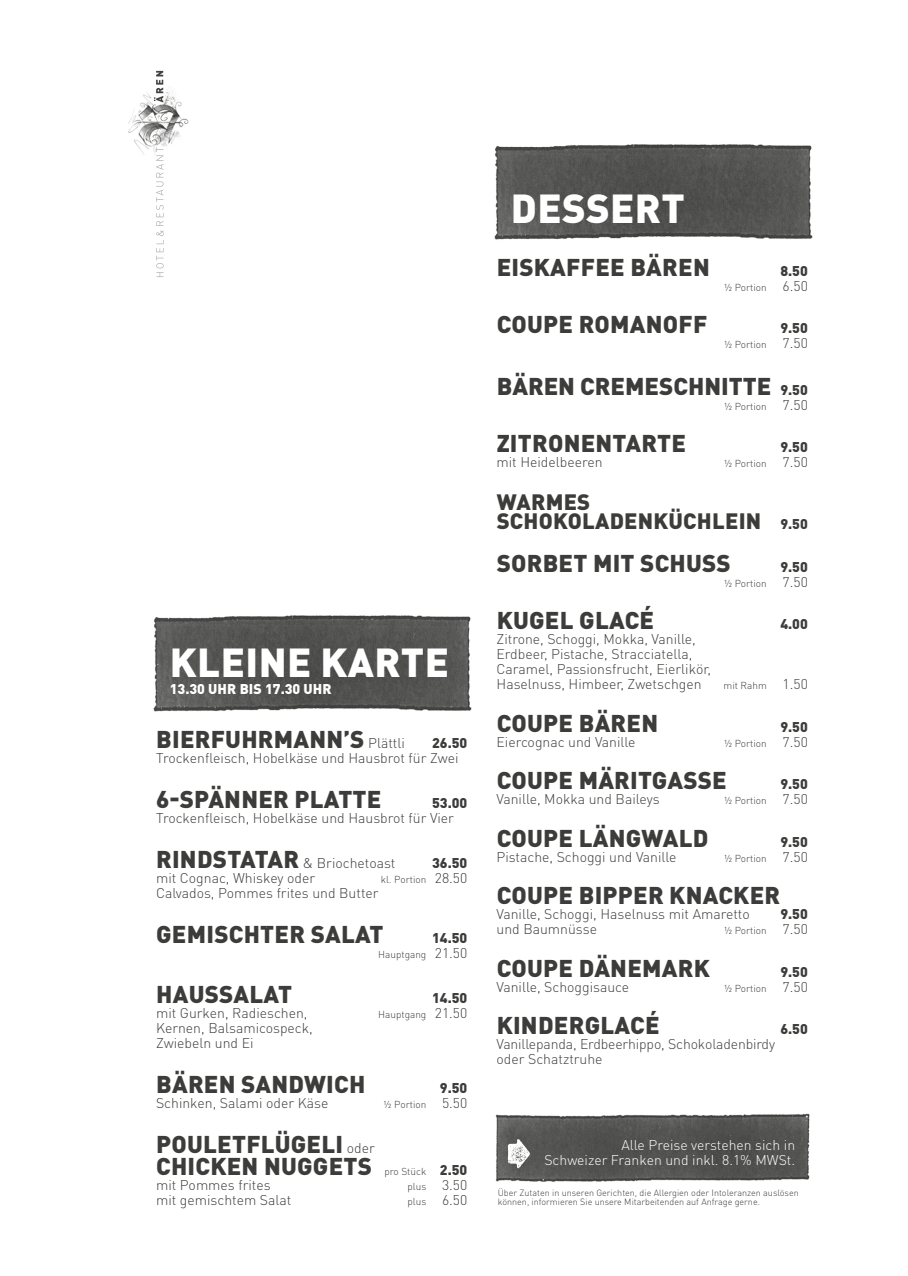
<style>
.page{position:relative;width:908px;height:1276px;background:#fff}
.page>*{position:absolute;margin:0;border:0;box-sizing:border-box;transform-origin:0 0}
.t1{font:900 40px "DIN Pro";letter-spacing:.01em;color:#fff}
.t2{font:900 24px "DIN Pro";letter-spacing:.01em;color:#3c3c3b}
.t3{font:900 22px "DIN Pro";letter-spacing:.01em;color:#3c3c3b}
.t4{font:300 14px/15px "DIN Pro";color:#3c3c3b}
.t5{font:900 14px "DIN Pro";color:#3c3c3b}
.t6{font:300 14px "DIN Pro";color:#fff}
.t7{font:900 14px "DIN Pro";letter-spacing:.01em;color:#fff}
.t8{font:300 10px "DIN Pro";color:#3c3c3b}
.t9{font:300 9px/9px "DIN Pro";color:#3c3c3b}
.s1{font-weight:300;font-size:14px}
.s2{font-weight:900;font-size:24px}
.s3{font-size:14px}
.s4{font-weight:900;font-size:14px}
</style>
<div class="page">
<img style="left:128px;top:70px;width:685px;height:1112px">
<p class="t1" style="left:170px;top:635px;width:280px">KLEINE KARTE</p>
<p class="t7" style="left:170px;top:679px;width:163px">13.30 UHR BIS 17.30 UHR</p>
<p class="t2" style="left:156px;top:723px;width:250px">BIERFUHRMANN’S <span class="s1">Plättli</span></p>
<p class="t5" style="left:432px;top:733px;width:37px">26.50</p>
<p class="t4" style="left:156px;top:750px;width:304px">Trockenfleisch, Hobelkäse und Hausbrot für Zwei</p>
<p class="t2" style="left:156px;top:783px;width:227px">6-SPÄNNER PLATTE</p>
<p class="t5" style="left:432px;top:793px;width:37px">53.00</p>
<p class="t4" style="left:156px;top:810px;width:299px">Trockenfleisch, Hobelkäse und Hausbrot für Vier</p>
<p class="t4" style="left:156px;top:855px;width:241px"><span class="s2">RINDSTATAR</span> &amp; Briochetoast</p>
<p class="t5" style="left:432px;top:853px;width:37px">36.50</p>
<p class="t4" style="left:156px;top:870px;width:161px">mit Cognac, Whiskey oder</p>
<p class="t8" style="left:380px;top:872px;width:88px">kl. Portion <span class="s3">28.50</span></p>
<p class="t4" style="left:156px;top:885px;width:224px">Calvados, Pommes frites und Butter</p>
<p class="t2" style="left:156px;top:918px;width:229px">GEMISCHTER SALAT</p>
<p class="t5" style="left:432px;top:928px;width:37px">14.50</p>
<p class="t8" style="left:378px;top:947px;width:91px">Hauptgang <span class="s3">21.50</span></p>
<p class="t2" style="left:156px;top:978px;width:137px">HAUSSALAT</p>
<p class="t5" style="left:432px;top:988px;width:37px">14.50</p>
<p class="t4" style="left:156px;top:1005px;width:153px">mit Gurken, Radieschen,</p>
<p class="t8" style="left:378px;top:1007px;width:91px">Hauptgang <span class="s3">21.50</span></p>
<p class="t4" style="left:156px;top:1020px;width:158px">Kernen, Balsamicospeck,</p>
<p class="t4" style="left:156px;top:1035px;width:99px">Zwiebeln und Ei</p>
<p class="t2" style="left:156px;top:1068px;width:211px">BÄREN SANDWICH</p>
<p class="t5" style="left:439px;top:1078px;width:29px">9.50</p>
<p class="t4" style="left:156px;top:1095px;width:174px">Schinken, Salami oder Käse</p>
<p class="t8" style="left:384px;top:1097px;width:85px">½ Portion <span class="s3">5.50</span></p>
<p class="t2" style="left:156px;top:1128px;width:220px">POULETFLÜGELI <span class="s1">oder</span></p>
<p class="t2" style="left:156px;top:1150px;width:217px">CHICKEN NUGGETS</p>
<p class="t8" style="left:384px;top:1164px;width:84px">pro Stück <span class="s4">2.50</span></p>
<p class="t4" style="left:156px;top:1177px;width:116px">mit Pommes frites</p>
<p class="t8" style="left:407px;top:1179px;width:61px">plus <span class="s3">3.50</span></p>
<p class="t4" style="left:156px;top:1192px;width:137px">mit gemischtem Salat</p>
<p class="t8" style="left:407px;top:1194px;width:61px">plus <span class="s3">6.50</span></p>
<p class="t1" style="left:510px;top:181px;width:175px">DESSERT</p>
<p class="t2" style="left:496px;top:251px;width:214px">EISKAFFEE BÄREN</p>
<p class="t5" style="left:780px;top:261px;width:29px">8.50</p>
<p class="t8" style="left:724px;top:280px;width:85px">½ Portion <span class="s3">6.50</span></p>
<p class="t2" style="left:496px;top:308px;width:212px">COUPE ROMANOFF</p>
<p class="t5" style="left:780px;top:319px;width:29px">9.50</p>
<p class="t8" style="left:724px;top:338px;width:85px">½ Portion <span class="s3">7.50</span></p>
<p class="t2" style="left:496px;top:370px;width:312px">BÄREN CREMESCHNITTE <span class="s3">9.50</span></p>
<p class="t8" style="left:724px;top:399px;width:85px">½ Portion <span class="s3">7.50</span></p>
<p class="t2" style="left:496px;top:427px;width:191px">ZITRONENTARTE</p>
<p class="t5" style="left:780px;top:438px;width:29px">9.50</p>
<p class="t4" style="left:496px;top:454px;width:107px">mit Heidelbeeren</p>
<p class="t8" style="left:724px;top:457px;width:85px">½ Portion <span class="s3">7.50</span></p>
<p class="t3" style="left:496px;top:487px;width:95px">WARMES</p>
<p class="t3" style="left:496px;top:506px;width:312px">SCHOKOLADENKÜCHLEIN <span class="s3">9.50</span></p>
<p class="t2" style="left:496px;top:546px;width:235px">SORBET MIT SCHUSS</p>
<p class="t5" style="left:780px;top:557px;width:29px">9.50</p>
<p class="t8" style="left:724px;top:576px;width:85px">½ Portion <span class="s3">7.50</span></p>
<p class="t2" style="left:496px;top:604px;width:159px">KUGEL GLACÉ</p>
<p class="t5" style="left:780px;top:614px;width:29px">4.00</p>
<p class="t4" style="left:496px;top:631px;width:216px">Zitrone, Schoggi, Mokka, Vanille, Erdbeer, Pistache, Stracciatella, Caramel, Passionsfrucht, Eierlikör, Haselnuss, Himbeer, Zwetschgen</p>
<p class="t2" style="left:496px;top:706px;width:163px">COUPE BÄREN</p>
<p class="t8" style="left:723px;top:678px;width:86px">mit Rahm <span class="s3">1.50</span></p>
<p class="t5" style="left:780px;top:717px;width:29px">9.50</p>
<p class="t4" style="left:496px;top:733px;width:140px">Eiercognac und Vanille</p>
<p class="t8" style="left:724px;top:736px;width:85px">½ Portion <span class="s3">7.50</span></p>
<p class="t2" style="left:496px;top:764px;width:231px">COUPE MÄRITGASSE</p>
<p class="t5" style="left:780px;top:774px;width:29px">9.50</p>
<p class="t4" style="left:496px;top:791px;width:164px">Vanille, Mokka und Baileys</p>
<p class="t8" style="left:724px;top:793px;width:85px">½ Portion <span class="s3">7.50</span></p>
<p class="t2" style="left:496px;top:821px;width:213px">COUPE LÄNGWALD</p>
<p class="t5" style="left:780px;top:832px;width:29px">9.50</p>
<p class="t4" style="left:496px;top:848px;width:181px">Pistache, Schoggi und Vanille</p>
<p class="t8" style="left:724px;top:851px;width:85px">½ Portion <span class="s3">7.50</span></p>
<p class="t2" style="left:496px;top:879px;width:285px">COUPE BIPPER KNACKER</p>
<p class="t4" style="left:496px;top:906px;width:255px">Vanille, Schoggi, Haselnuss mit Amaretto</p>
<p class="t5" style="left:780px;top:904px;width:29px">9.50</p>
<p class="t4" style="left:496px;top:921px;width:102px">und Baumnüsse</p>
<p class="t8" style="left:724px;top:923px;width:85px">½ Portion <span class="s3">7.50</span></p>
<p class="t2" style="left:496px;top:951px;width:214px">COUPE DÄNEMARK</p>
<p class="t5" style="left:780px;top:962px;width:29px">9.50</p>
<p class="t4" style="left:496px;top:978px;width:134px">Vanille, Schoggisauce</p>
<p class="t8" style="left:724px;top:981px;width:85px">½ Portion <span class="s3">7.50</span></p>
<p class="t2" style="left:496px;top:1009px;width:164px">KINDERGLACÉ</p>
<p class="t5" style="left:780px;top:1019px;width:29px">6.50</p>
<p class="t4" style="left:496px;top:1036px;width:280px">Vanillepanda, Erdbeerhippo, Schokoladenbirdy oder Schatztruhe</p>
<p class="t6" style="left:621px;top:1135px;width:175px">Alle Preise verstehen sich in</p>
<p class="t6" style="left:544px;top:1150px;width:252px">Schweizer Franken und inkl. 8.1% MWSt.</p>
<p class="t9" style="left:497px;top:1187px;width:302px">Über Zutaten in unseren Gerichten, die Allergien oder Intoleranzen auslösen können, informieren Sie unsere Mitarbeitenden auf Anfrage gerne.</p>
</div>
